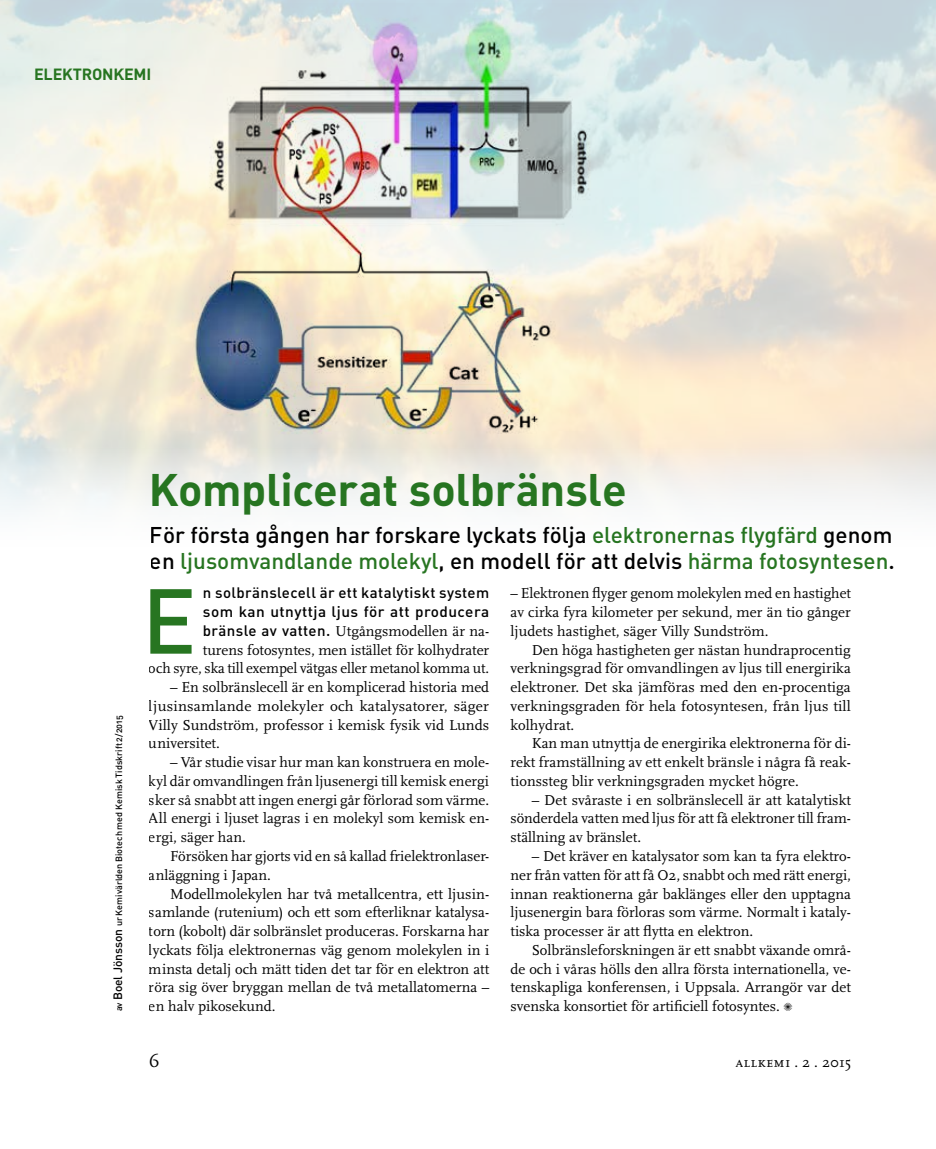
<style>
.page{position:relative;width:936px;height:1149px;background:#fff}
.page>*{position:absolute;margin:0;border:0;box-sizing:border-box;transform-origin:0 0}
.t1{font:90.45px "DIN Medium Alternate";color:#277521}
.t2{font:45px "DIN Bold Alternate";letter-spacing:-.005em;color:#277521}
.t3{font:22.5px/25.5px "DIN Medium Alternate";color:#000}
.t4{font:18px "Scala Caps";color:#000}
.t5{font:16.05px "DIN Bold Alternate";letter-spacing:-.01em;color:#277521}
.t6{font:15px/18.8px "Scala";color:#000;text-align:justify}
.t7{font:15px/18.8px "DIN Medium Alternate";letter-spacing:.025em;color:#000}
.t8{font:15px "Scala Caps";letter-spacing:.015em;color:#000}
.t9{font:9px "DIN Medium Alternate";color:#000}
.s1{font-size:12px}
.s2{color:#277521}
.s3{font-family:"DIN Medium Alternate"}
</style>
<div class="page">
<img style="left:125px;top:3px;width:513px;height:486px">
<p class="t5" style="left:34px;top:63px;width:119px">ELEKTRONKEMI</p>
<p class="t9" style="left:113px;top:1010px;width:297px;rotate:-90deg">av <span class="s1">Boel Jönsson</span> ur Kemivärlden Biotech med Kemisk Tidskrift 2/2015</p>
<h2 class="t2" style="left:149px;top:460px;width:479px">Komplicerat solbränsle</h2>
<h3 class="t3" style="left:150px;top:521px;width:746px">För första gången har forskare lyckats följa <span class="s2">elektronernas flygfärd</span> genom en <span class="s2">ljusomvandlande molekyl</span>, en modell för att delvis <span class="s2">härma fotosyntesen</span>.</h3>
<p class="t7" style="left:203px;top:582px;width:288px">n solbränslecell är ett katalytiskt system som kan utnyttja ljus för att producera</p>
<p class="t6" style="left:149px;top:621px;width:342px;text-align:right"><span class="s3">bränsle av vatten.</span> Utgångsmodellen är na-<br>turens fotosyntes, men istället för kolhydrater<br>och syre, ska till exempel vätgas eller metanol komma ut.</p>
<p class="t6" style="left:149px;top:678px;width:342px;text-indent:21px">– En solbränslecell är en komplicerad historia med ljusinsamlande molekyler och katalysatorer, säger Villy Sundström, professor i kemisk fysik vid Lunds universitet.</p>
<p class="t6" style="left:149px;top:753px;width:342px;text-indent:21px">– Vår studie visar hur man kan konstruera en mole&shy;kyl där omvandlingen från ljusenergi till kemisk energi sker så snabbt att ingen energi går förlorad som värme.<br>All energi i ljuset lagras i en molekyl som kemisk en&shy;ergi, säger han.</p>
<p class="t6" style="left:149px;top:846px;width:342px;text-indent:21px">Försöken har gjorts vid en så kallad frielektronlaser&shy;anläggning i Japan.</p>
<p class="t6" style="left:149px;top:884px;width:342px;text-indent:21px">Modellmolekylen har två metallcentra, ett ljusin&shy;samlande (rutenium) och ett som efterliknar katalysa&shy;torn (kobolt) där solbränslet produceras. Forskarna har lyckats följa elektronernas väg genom molekylen in i minsta detalj och mätt tiden det tar för en elektron att röra sig över bryggan mellan de två metallatomerna – en halv pikosekund.</p>
<h1 class="t1" style="left:142px;top:563px;width:56px">E</h1>
<p class="t6" style="left:510px;top:584px;width:342px">– Elektronen flyger genom molekylen med en hastighet av cirka fyra kilometer per sekund, mer än tio gånger ljudets hastighet, säger Villy Sundström.</p>
<p class="t6" style="left:510px;top:640px;width:342px;text-indent:21px">Den höga hastigheten ger nästan hundraprocentig verkningsgrad för omvandlingen av ljus till energirika elektroner. Det ska jämföras med den en-procentiga verkningsgraden för hela fotosyntesen, från ljus till kolhydrat.</p>
<p class="t6" style="left:510px;top:734px;width:342px;text-indent:21px">Kan man utnyttja de energirika elektronerna för di&shy;rekt framställning av ett enkelt bränsle i några få reak&shy;tionssteg blir verkningsgraden mycket högre.</p>
<p class="t6" style="left:510px;top:790px;width:342px;text-indent:21px">– Det svåraste i en solbränslecell är att katalytiskt sönderdela vatten med ljus för att få elektroner till fram&shy;ställning av bränslet.</p>
<p class="t6" style="left:510px;top:846px;width:342px;text-indent:21px">– Det kräver en katalysator som kan ta fyra elektro&shy;ner från vatten för att få O2, snabbt och med rätt energi, innan reaktionerna går baklänges eller den upptagna ljusenergin bara förloras som värme. Normalt i kataly&shy;tiska processer är att flytta en elektron.</p>
<p class="t6" style="left:510px;top:940px;width:342px;text-indent:21px">Solbränsleforskningen är ett snabbt växande områ&shy;de och i våras hölls den allra första internationella, ve&shy;tenskapliga konferensen, i Uppsala. Arrangör var det svenska konsortiet för artificiell fotosyntes. ✺</p>
<p class="t4" style="left:149px;top:1051px;width:12px">6</p>
<p class="t8" style="left:735px;top:1053px;width:117px">allkemi . 2 . 2015</p>
</div>
